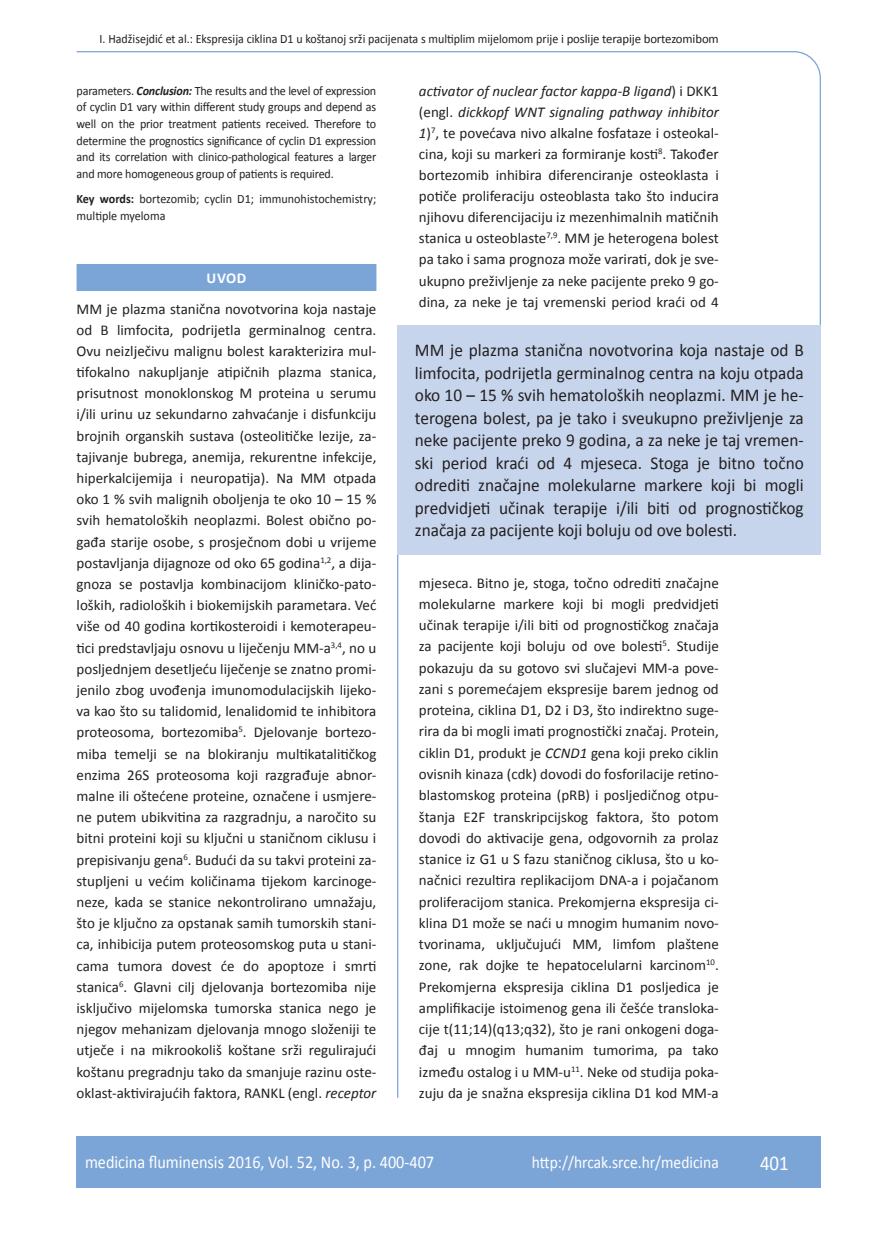
<style>
.page{position:relative;width:872px;height:1234px;background:#fff}
.page>*{position:absolute;margin:0;border:0;box-sizing:border-box;transform-origin:0 0}
.t1{font:21px "Calibri";color:#fff;scale:.9 1}
.t2{font:18px/22.5px "Calibri";color:#231f20;text-align:justify;scale:.96 1}
.t3{font:18px "Calibri";color:#fff;scale:.9 1}
.t4{font:17.25px "Calibri";color:#fff;scale:.9 1}
.t5{font:15px/21.1px "Calibri";color:#231f20;text-align:justify}
.t6{font:700 15px "Calibri";color:#fff}
.t7{font:12.75px/16.6px "Calibri";color:#231f20;text-align:justify;scale:.95 1}
.t8{font:12.75px "Calibri";color:#231f20;scale:.94 1}
.s1{font-weight:700;font-style:italic}
.s2{font-weight:700}
.s3{font-style:italic}
</style>
<div class="page">
<svg style="left:76px;top:51px;width:745px;height:275px"></svg>
<hr style="left:397px;top:554px;width:1px;height:543px;background:#7ca5d7">
<div style="left:77px;top:1135px;width:744px;height:51px;background:#7ca5d7"></div>
<div style="left:77px;top:264px;width:299px;height:27px;background:#7ca5d7"></div>
<div style="left:398px;top:325px;width:423px;height:229px;background:#c6d5ec"></div>
<p class="t8" style="left:100px;top:30px;width:660px">I. Hadžisejdić et al.: Ekspresija ciklina D1 u koštanoj srži pacijenata s multiplim mijelomom prije i poslije terapije bortezomibom</p>
<p class="t7" style="left:77px;top:81px;width:317px">parameters. <span class="s1">Conclusion:</span> The results and the level of expression of cyclin D1 vary within different study groups and depend as well on the prior treatment patients received. Therefore to determine the prognostics significance of cyclin D1 expression and its correlation with clinico-pathological features a larger and more homogeneous group of patients is required.</p>
<p class="t7" style="left:77px;top:190px;width:317px"><span class="s2">Key words:</span> bortezomib; cyclin D1; immunohistochemistry; multiple myeloma</p>
<p class="t6" style="left:207px;top:268px;width:41px">UVOD</p>
<p class="t5" style="left:77px;top:297px;width:301px">MM je plazma stanična novotvorina koja nastaje od B limfocita, podrijetla germinalnog centra.<br>Ovu neizlječivu malignu bolest karakterizira mul&shy;tifokalno nakupljanje atipičnih plazma stanica, prisutnost monoklonskog M proteina u serumu i/ili urinu uz sekundarno zahvaćanje i disfunkciju brojnih organskih sustava (osteolitičke lezije, za&shy;tajivanje bubrega, anemija, rekurentne infekcije, hiperkalcijemija i neuropatija). Na MM otpada oko 1 % svih malignih oboljenja te oko 10 – 15 % svih hematoloških neoplazmi. Bolest obično po&shy;gađa starije osobe, s prosječnom dobi u vrijeme postavljanja dijagnoze od oko 65 godina<sup>1,2</sup>, a dija&shy;gnoza se postavlja kombinacijom kliničko-pato&shy;loških, radioloških i biokemijskih parametara. Već više od 40 godina kortikosteroidi i kemoterapeu&shy;tici predstavljaju osnovu u liječenju MM-a<sup>3,4</sup>, no u posljednjem desetljeću liječenje se znatno promi&shy;jenilo zbog uvođenja imunomodulacijskih lijeko&shy;va kao što su talidomid, lenalidomid te inhibitora proteosoma, bortezomiba<sup>5</sup>. Djelovanje bortezo&shy;miba temelji se na blokiranju multikatalitičkog enzima 26S proteosoma koji razgrađuje abnor&shy;malne ili oštećene proteine, označene i usmjere&shy;ne putem ubikvitina za razgradnju, a naročito su bitni proteini koji su ključni u staničnom ciklusu i prepisivanju gena<sup>6</sup>. Budući da su takvi proteini za&shy;stupljeni u većim količinama tijekom karcinoge&shy;neze, kada se stanice nekontrolirano umnažaju, što je ključno za opstanak samih tumorskih stani&shy;ca, inhibicija putem proteosomskog puta u stani&shy;cama tumora dovest će do apoptoze i smrti stanica<sup>6</sup>. Glavni cilj djelovanja bortezomiba nije isključivo mijelomska tumorska stanica nego je njegov mehanizam djelovanja mnogo složeniji te utječe i na mikrookoliš koštane srži regulirajući koštanu pregradnju tako da smanjuje razinu oste&shy;oklast-aktivirajućih faktora, RANKL (engl. <span class="s3">receptor</span></p>
<p class="t5" style="left:419px;top:80px;width:301px"><span class="s3">activator of nuclear factor kappa-B ligand</span>) i DKK1 (engl. <span class="s3">dickkopf WNT signaling pathway inhibitor 1</span>)<sup>7</sup>, te povećava nivo alkalne fosfataze i osteokal&shy;cina, koji su markeri za formiranje kosti<sup>8</sup>. Također bortezomib inhibira diferenciranje osteoklasta i potiče proliferaciju osteoblasta tako što inducira njihovu diferencijaciju iz mezenhimalnih matičnih stanica u osteoblaste<sup>7,9</sup>. MM je heterogena bolest pa tako i sama prognoza može varirati, dok je sve&shy;ukupno preživljenje za neke pacijente preko 9 go&shy;dina, za neke je taj vremenski period kraći od 4</p>
<p class="t2" style="left:415px;top:338px;width:407px">MM je plazma stanična novotvorina koja nastaje od B limfocita, podrijetla germinalnog centra na koju otpada oko 10 – 15 % svih hematoloških neoplazmi. MM je he&shy;terogena bolest, pa je tako i sveukupno preživljenje za neke pacijente preko 9 godina, a za neke je taj vremen&shy;ski period kraći od 4 mjeseca. Stoga je bitno točno odrediti značajne molekularne markere koji bi mogli predvidjeti učinak terapije i/ili biti od prognostičkog značaja za pacijente koji boluju od ove bolesti.</p>
<p class="t5" style="left:419px;top:571px;width:301px">mjeseca. Bitno je, stoga, točno odrediti značajne molekularne markere koji bi mogli predvidjeti učinak terapije i/ili biti od prognostičkog značaja za pacijente koji boluju od ove bolesti<sup>5</sup>. Studije pokazuju da su gotovo svi slučajevi MM-a pove&shy;zani s poremećajem ekspresije barem jednog od proteina, ciklina D1, D2 i D3, što indirektno suge&shy;rira da bi mogli imati prognostički značaj. Protein, ciklin D1, produkt je <span class="s3">CCND1</span> gena koji preko ciklin ovisnih kinaza (cdk) dovodi do fosforilacije retino&shy;blastomskog proteina (pRB) i posljedičnog otpu&shy;štanja E2F transkripcijskog faktora, što potom dovodi do aktivacije gena, odgovornih za prolaz stanice iz G1 u S fazu staničnog ciklusa, što u ko&shy;načnici rezultira replikacijom DNA-a i pojačanom proliferacijom stanica. Prekomjerna ekspresija ci&shy;klina D1 može se naći u mnogim humanim novo&shy;tvorinama, uključujući MM, limfom plaštene zone, rak dojke te hepatocelularni karcinom<sup>10</sup>.<br>Prekomjerna ekspresija ciklina D1 posljedica je amplifikacije istoimenog gena ili češće transloka&shy;cije t(11;14)(q13;q32), što je rani onkogeni doga&shy;đaj u mnogim humanim tumorima, pa tako između ostalog i u MM-u<sup>11</sup>. Neke od studija poka&shy;zuju da je snažna ekspresija ciklina D1 kod MM-a</p>
<p class="t3" style="left:85px;top:1150px;width:389px">medicina fluminensis 2016, Vol. 52, No. 3, p. 400-407</p>
<p class="t4" style="left:532px;top:1151px;width:209px">http://hrcak.srce.hr/medicina</p>
<h1 class="t1" style="left:760px;top:1149px;width:33px">401</h1>
</div>
